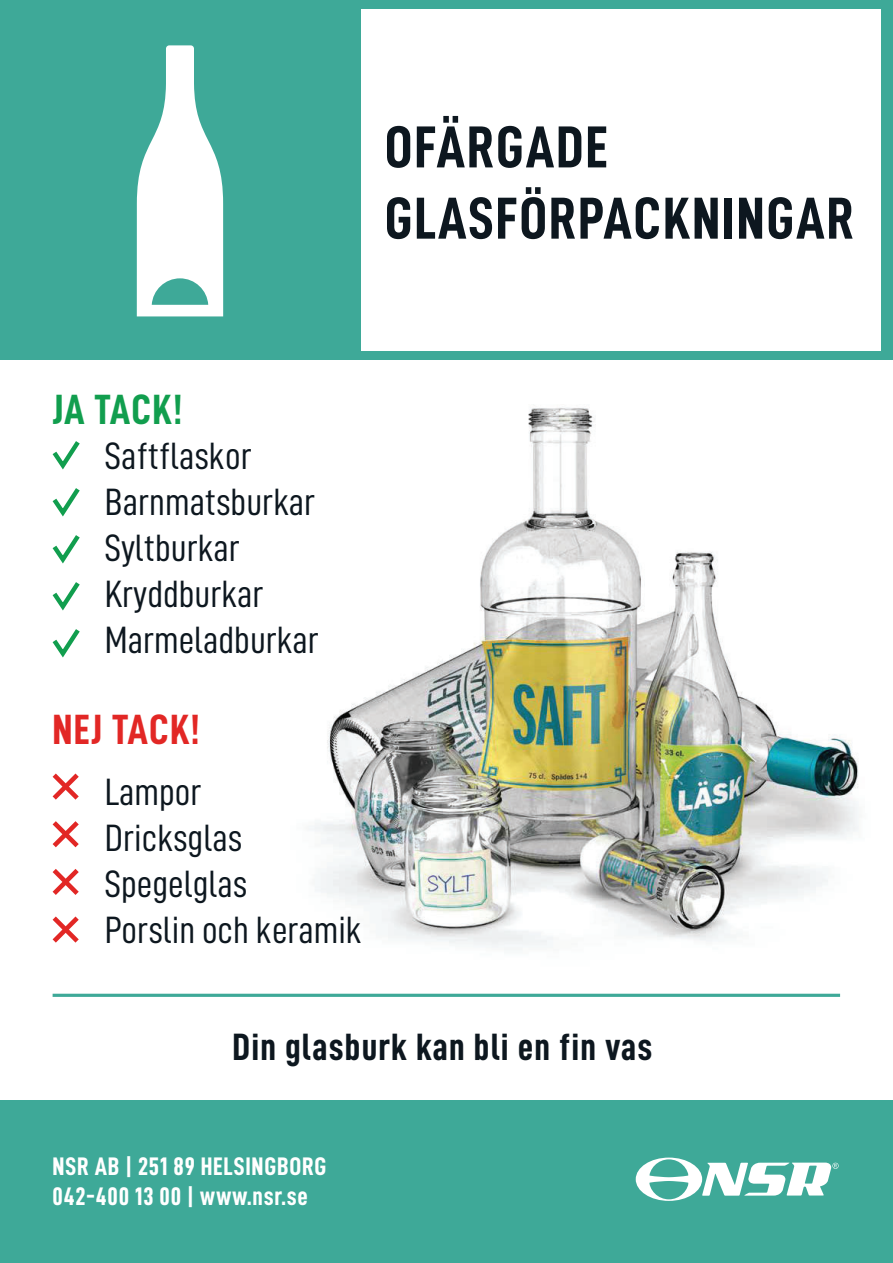
<style>
.page{position:relative;width:893px;height:1263px;background:#fff}
.page>*{position:absolute;margin:0;border:0;box-sizing:border-box;transform-origin:0 0}
.t1{font:59.4px/71.2px "D DIN Condensed Bold";letter-spacing:.03em;color:#0d171f}
.t2{font:42.45px "D DIN Condensed Bold";letter-spacing:.03em;color:#e22725}
.t3{font:42.45px "D DIN Condensed Bold";letter-spacing:.015em;color:#119e4e}
.t4{font:38.1px/45.8px "D DIN Condensed";color:#0d171f}
.t5{font:38.1px "D DIN Condensed Bold";letter-spacing:.03em;color:#0d171f}
.t6{font:25.5px/30.6px "D DIN Condensed Bold";letter-spacing:.03em;color:#fff}
</style>
<div class="page">
<div style="left:0;top:0;width:893px;height:359px;background:#3ea998"></div>
<div style="left:0;top:1100px;width:893px;height:162px;background:#3ea998"></div>
<svg style="left:636px;top:1158px;width:202px;height:43px"></svg>
<div style="left:361px;top:9px;width:519px;height:341px;background:#fff"></div>
<svg style="left:137px;top:45px;width:86px;height:271px"></svg>
<img style="left:309px;top:405px;width:550px;height:545px">
<svg style="left:52px;top:441px;width:28px;height:29px"></svg>
<svg style="left:52px;top:535px;width:28px;height:29px"></svg>
<svg style="left:52px;top:488px;width:28px;height:29px"></svg>
<svg style="left:52px;top:582px;width:28px;height:29px"></svg>
<svg style="left:52px;top:629px;width:28px;height:29px"></svg>
<svg style="left:52px;top:773px;width:27px;height:27px"></svg>
<svg style="left:52px;top:869px;width:27px;height:26px"></svg>
<svg style="left:52px;top:821px;width:27px;height:27px"></svg>
<svg style="left:52px;top:916px;width:27px;height:27px"></svg>
<hr style="left:53px;top:994px;width:787px;height:3px;background:#3ea998">
<h1 class="t1" style="left:385px;top:111px;width:471px">OFÄRGADE<br>GLASFÖRPACKNINGAR</h1>
<p class="t3" style="left:53px;top:384px;width:131px">JA TACK!</p>
<p class="t4" style="left:105px;top:436px;width:216px">Saftflaskor<br>Barnmatsburkar<br>Syltburkar<br>Kryddburkar<br>Marmeladburkar</p>
<p class="t2" style="left:53px;top:704px;width:149px">NEJ TACK!</p>
<p class="t4" style="left:105px;top:772px;width:258px">Lampor<br>Dricksglas<br>Spegelglas<br>Porslin och keramik</p>
<p class="t5" style="left:233px;top:1025px;width:421px">Din glasburk kan bli en fin vas</p>
<p class="t6" style="left:53px;top:1150px;width:275px">NSR AB | 251 89 HELSINGBORG<br>042-400 13 00 | www.nsr.se</p>
</div>
